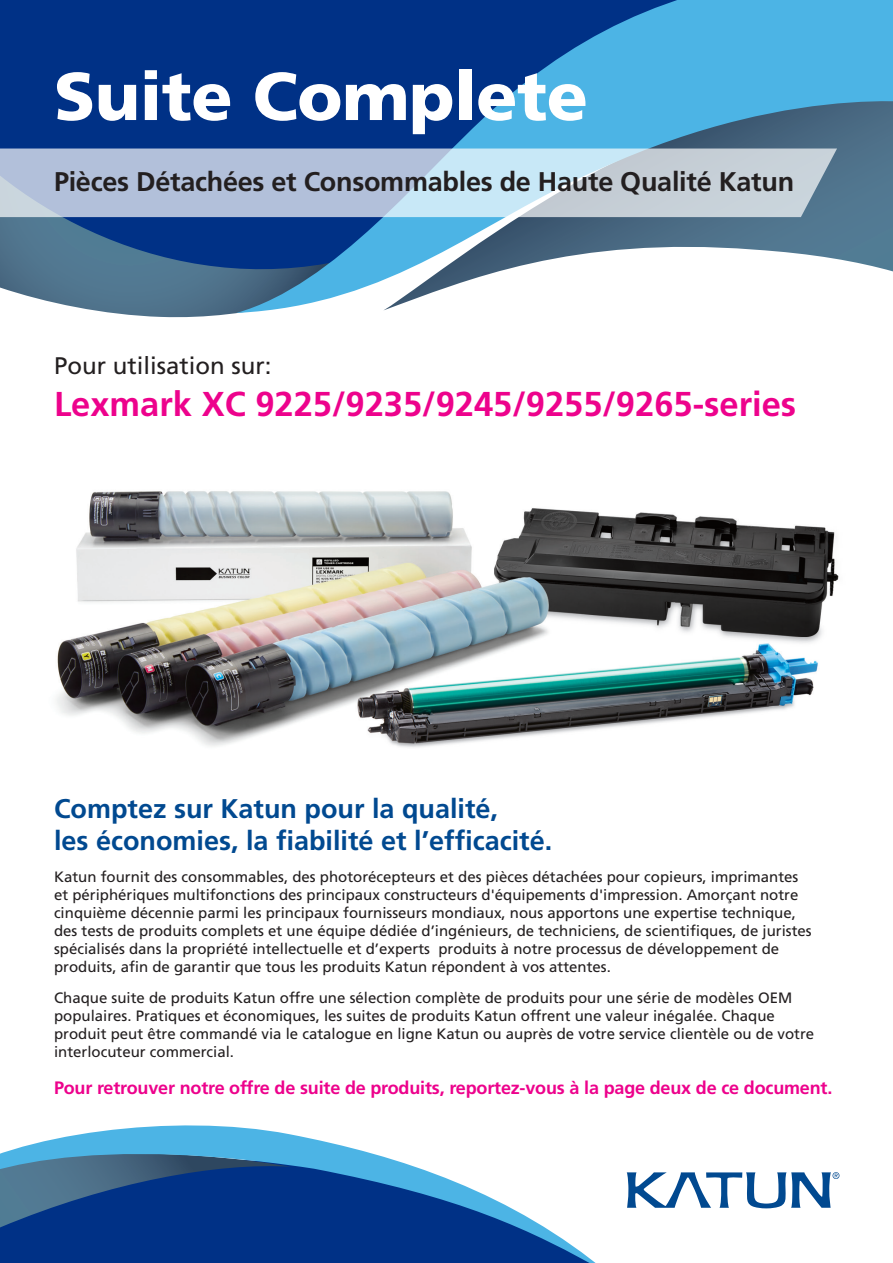
<style>
.page{position:relative;width:893px;height:1263px;background:#fff}
.page>*{position:absolute;margin:0;border:0;box-sizing:border-box;transform-origin:0 0}
.t1{font:900 67.5px "Frutiger";letter-spacing:-.005em;color:#fff}
.t2{font:700 34.5px "Frutiger";color:#ed028c}
.t3{font:700 27px/32.4px "Frutiger";color:#014990}
.t4{font:700 27px "Frutiger";letter-spacing:-.01em;color:#231f20}
.t5{font:24px "Frutiger";color:#231f20}
.t6{font:700 18px "Frutiger";letter-spacing:-.01em;color:#ed028c}
.t7{font:15px/18px "Frutiger";color:#231f20}
</style>
<div class="page">
<div style="left:0;top:0;width:236px;height:149px;background:#003186"></div>
<svg style="left:0;top:217px;width:237px;height:101px;background:#4c7196"></svg>
<svg style="left:236px;top:0;width:657px;height:313px"></svg>
<svg style="left:626px;top:1172px;width:213px;height:37px"></svg>
<svg style="left:0;top:1125px;width:596px;height:138px"></svg>
<img style="left:56px;top:491px;width:783px;height:257px">
<svg style="left:0;top:149px;width:837px;height:68px;background:#bacadd"></svg>
<p class="t1" style="left:54px;top:56px;width:535px">Suite Complete</p>
<p class="t4" style="left:54px;top:165px;width:742px">Pièces Détachées et Consommables de Haute Qualité Katun</p>
<p class="t5" style="left:54px;top:352px;width:219px">Pour utilisation sur:</p>
<p class="t2" style="left:54px;top:383px;width:744px">Lexmark XC 9225/9235/9245/9255/9265-series</p>
<p class="t3" style="left:54px;top:792px;width:500px">Comptez sur Katun pour la qualité,<br>les économies, la fiabilité et l’efficacité.</p>
<p class="t7" style="left:54px;top:867px;width:759px">Katun fournit des consommables, des photorécepteurs et des pièces détachées pour copieurs, imprimantes et périphériques multifonctions des principaux constructeurs d'équipements d'impression. Amorçant notre cinquième décennie parmi les principaux fournisseurs mondiaux, nous apportons une expertise technique, des tests de produits complets et une équipe dédiée d’ingénieurs, de techniciens, de scientifiques, de juristes spécialisés dans la propriété intellectuelle et d’experts produits à notre processus de développement de produits, afin de garantir que tous les produits Katun répondent à vos attentes.</p>
<p class="t7" style="left:54px;top:989px;width:762px">Chaque suite de produits Katun offre une sélection complète de produits pour une série de modèles OEM populaires. Pratiques et économiques, les suites de produits Katun offrent une valeur inégalée. Chaque produit peut être commandé via le catalogue en ligne Katun ou auprès de votre service clientèle ou de votre interlocuteur commercial.</p>
<p class="t6" style="left:54px;top:1077px;width:780px">Pour retrouver notre offre de suite de produits, reportez-vous à la page deux de ce document.</p>
</div>
